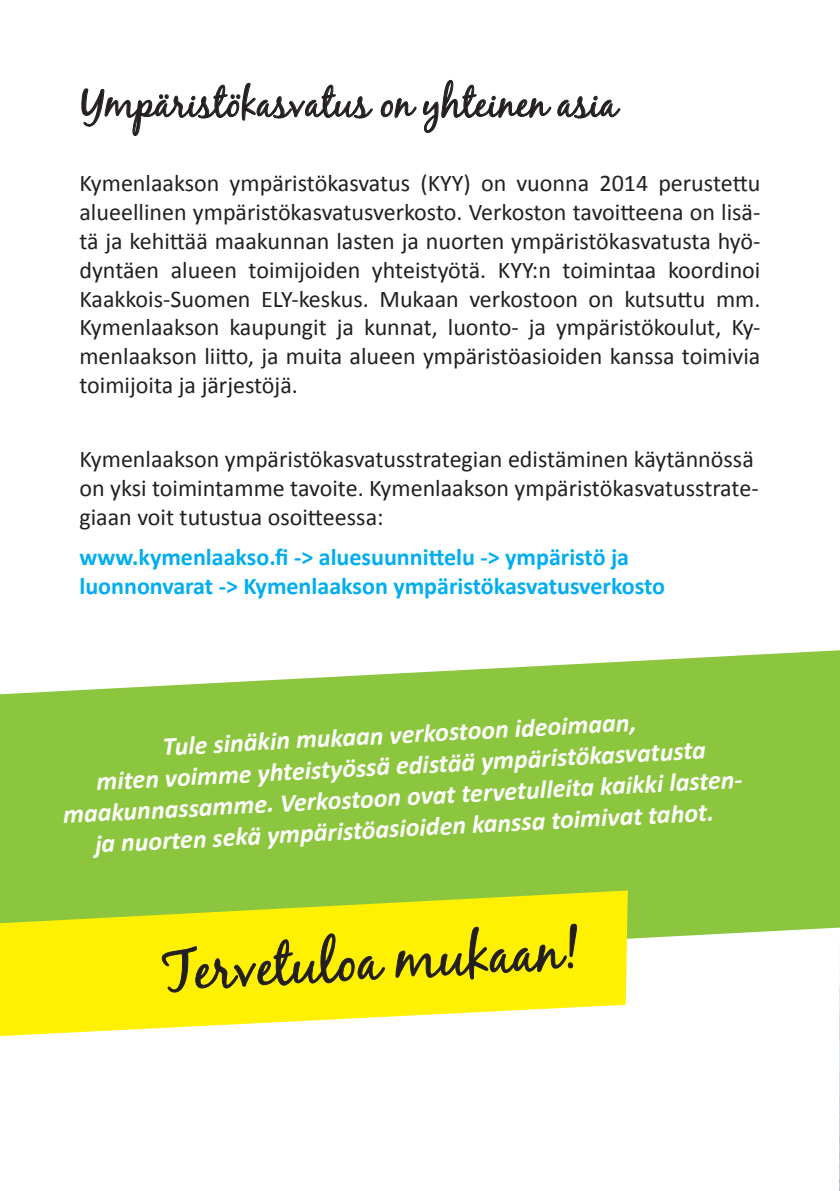
<style>
.page{position:relative;width:840px;height:1191px;background:#fff}
.page>*{position:absolute;margin:0;border:0;box-sizing:border-box;transform-origin:0 0}
.t1{font:56px "Black Jack";color:#231f20}
.t2{font:40px "Black Jack";color:#231f20}
.t3{font:italic 700 26px "Calibri";color:#fff}
.t4{font:24px/28.8px "Calibri";color:#231f20;text-align:justify}
.t5{font:700 24px/28.8px "Calibri";color:#00aeef}
</style>
<div class="page">
<img style="left:839px;top:908px;width:1px;height:283px">
<svg style="left:81px;top:82px;width:292px;height:54px"></svg>
<svg style="left:380px;top:98px;width:36px;height:20px"></svg>
<svg style="left:422px;top:80px;width:198px;height:53px"></svg>
<svg style="left:0;top:650px;width:839px;height:289px;background:#95cb50"></svg>
<svg style="left:0;top:890px;width:627px;height:146px;fill:#fff101"></svg>
<svg style="left:161px;top:912px;width:224px;height:102px;background:#f1e303"></svg>
<svg style="left:395px;top:915px;width:182px;height:92px;background:#f0e302"></svg>
<h2 class="t2" style="left:81px;top:79px;width:537px">Ympäristökasvatus on yhteinen asia</h2>
<p class="t4" style="left:79px;top:169px;width:682px">Kymenlaakson ympäristökasvatus (KYY) on vuonna 2014 perustettu alueellinen ympäristökasvatusverkosto. Verkoston tavoitteena on lisä&shy;tä ja kehittää maakunnan lasten ja nuorten ympäristökasvatusta hyö&shy;dyntäen alueen toimijoiden yhteistyötä. KYY:n toimintaa koordinoi Kaakkois-Suomen ELY-keskus. Mukaan verkostoon on kutsuttu mm.<br>Kymenlaakson kaupungit ja kunnat, luonto- ja ympäristökoulut, Ky&shy;menlaakson liitto, ja muita alueen ympäristöasioiden kanssa toimivia toimijoita ja järjestöjä.</p>
<p class="t4" style="left:79px;top:445px;width:680px;text-align:left">Kymenlaakson ympäristökasvatusstrategian edistäminen käytännössä on yksi toimintamme tavoite. Kymenlaakson ympäristökasvatusstrate&shy;giaan voit tutustua osoitteessa:</p>
<p class="t5" style="left:79px;top:543px;width:587px">www.kymenlaakso.fi -&gt; aluesuunnittelu -&gt; ympäristö ja luonnonvarat -&gt; Kymenlaakson ympäristökasvatusverkosto</p>
<p class="t3" style="left:162px;top:730px;width:475px;rotate:-3deg">Tule sinäkin mukaan verkostoon ideoimaan,</p>
<p class="t3" style="left:95px;top:765px;width:611px;rotate:-3deg">miten voimme yhteistyössä edistää ympäristökasvatusta</p>
<p class="t3" style="left:62px;top:798px;width:699px;rotate:-3deg">maakunnassamme. Verkostoon ovat tervetulleita kaikki lasten-</p>
<p class="t3" style="left:94px;top:827px;width:621px;rotate:-3deg">ja nuorten sekä ympäristöasioiden kanssa toimivat tahot.</p>
<h1 class="t1" style="left:161px;top:937px;width:418px;rotate:-3deg">Tervetuloa mukaan!</h1>
</div>
